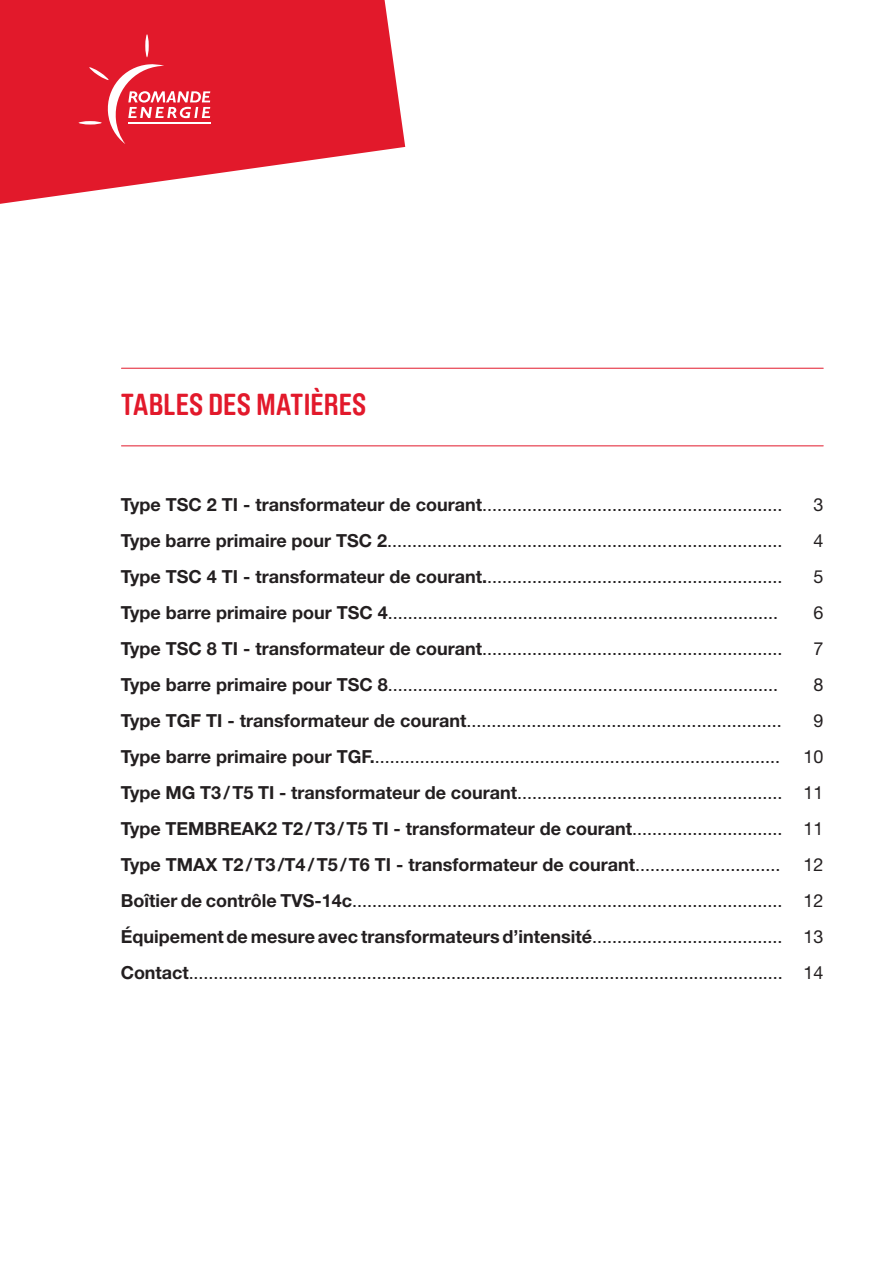
<style>
.page{position:relative;width:893px;height:1263px;background:#fff}
.page>*{position:absolute;margin:0;border:0;box-sizing:border-box;transform-origin:0 0}
.t1{font:700 30px "Brauer Neue Std";letter-spacing:.005em;color:#e2192b}
.teste_courant_RE{font:18px "Helvetica Neue LT Pro";color:#231f20}
.teste_courant_RE-2{font:700 18px "Helvetica Neue LT Pro";color:#231f20}
.s1{font-weight:700}
.s2{font-weight:400}
</style>
<div class="page">
<hr style="left:121px;top:368px;width:702px;height:1px;background:#e2192b">
<hr style="left:121px;top:445px;width:702px;height:1px;background:#e2192b">
<svg style="left:0;top:0;width:405px;height:204px;fill:#e2192b"></svg>
<svg style="left:145px;top:34px;width:4px;height:24px"></svg>
<svg style="left:78px;top:64px;width:132px;height:80px;background:#e6404f"></svg>
<p class="t1" style="left:121px;top:387px;width:247px">TABLES DES MATIÈRES</p>
<p class="teste_courant_RE" style="left:121px;top:494px;width:663px"><span class="s1">Type TSC 2 TI - transformateur de courant</span>............................................................</p>
<p class="teste_courant_RE" style="left:121px;top:530px;width:663px"><span class="s1">Type barre primaire pour TSC 2</span>...............................................................................</p>
<p class="teste_courant_RE" style="left:121px;top:566px;width:663px"><span class="s1">Type TSC 4 TI - transformateur de courant.</span>...........................................................</p>
<p class="teste_courant_RE" style="left:121px;top:602px;width:659px"><span class="s1">Type barre primaire pour TSC 4</span>..............................................................................</p>
<p class="teste_courant_RE" style="left:121px;top:638px;width:663px"><span class="s1">Type TSC 8 TI - transformateur de courant</span>............................................................</p>
<p class="teste_courant_RE" style="left:121px;top:674px;width:659px"><span class="s1">Type barre primaire pour TSC 8</span>..............................................................................</p>
<p class="teste_courant_RE" style="left:121px;top:710px;width:662px"><span class="s1">Type TGF TI - transformateur de courant</span>...............................................................</p>
<p class="teste_courant_RE" style="left:121px;top:746px;width:661px"><span class="s1">Type barre primaire pour TGF.</span>.................................................................................</p>
<p class="teste_courant_RE" style="left:121px;top:782px;width:663px"><span class="s1">Type MG T3/T5 TI - transformateur de courant</span>.....................................................</p>
<p class="teste_courant_RE-2" style="left:121px;top:817px;width:663px">Type TEMBREAK2 T2/T3/T5 TI - transformateur de courant<span class="s2">..............................</span></p>
<p class="teste_courant_RE-2" style="left:121px;top:853px;width:661px">Type TMAX T2/T3/T4/T5/T6 TI - transformateur de courant<span class="s2">.............................</span></p>
<p class="teste_courant_RE" style="left:121px;top:890px;width:663px"><span class="s1">Boîtier de contrôle TVS-14c</span>......................................................................................</p>
<p class="teste_courant_RE-2" style="left:121px;top:925px;width:663px">Équipement de mesure avec transformateurs d’intensité<span class="s2">......................................</span></p>
<p class="teste_courant_RE" style="left:121px;top:962px;width:663px"><span class="s1">Contact</span>........................................................................................................................</p>
<p class="teste_courant_RE" style="left:814px;top:494px;width:12px">3</p>
<p class="teste_courant_RE" style="left:814px;top:530px;width:12px">4</p>
<p class="teste_courant_RE" style="left:814px;top:566px;width:12px">5</p>
<p class="teste_courant_RE" style="left:814px;top:602px;width:12px">6</p>
<p class="teste_courant_RE" style="left:814px;top:638px;width:12px">7</p>
<p class="teste_courant_RE" style="left:814px;top:674px;width:12px">8</p>
<p class="teste_courant_RE" style="left:814px;top:710px;width:12px">9</p>
<p class="teste_courant_RE" style="left:804px;top:746px;width:22px">10</p>
<p class="teste_courant_RE" style="left:804px;top:782px;width:22px">11</p>
<p class="teste_courant_RE" style="left:804px;top:818px;width:22px">11</p>
<p class="teste_courant_RE" style="left:804px;top:854px;width:22px">12</p>
<p class="teste_courant_RE" style="left:804px;top:890px;width:22px">12</p>
<p class="teste_courant_RE" style="left:804px;top:926px;width:22px">13</p>
<p class="teste_courant_RE" style="left:804px;top:962px;width:22px">14</p>
</div>
